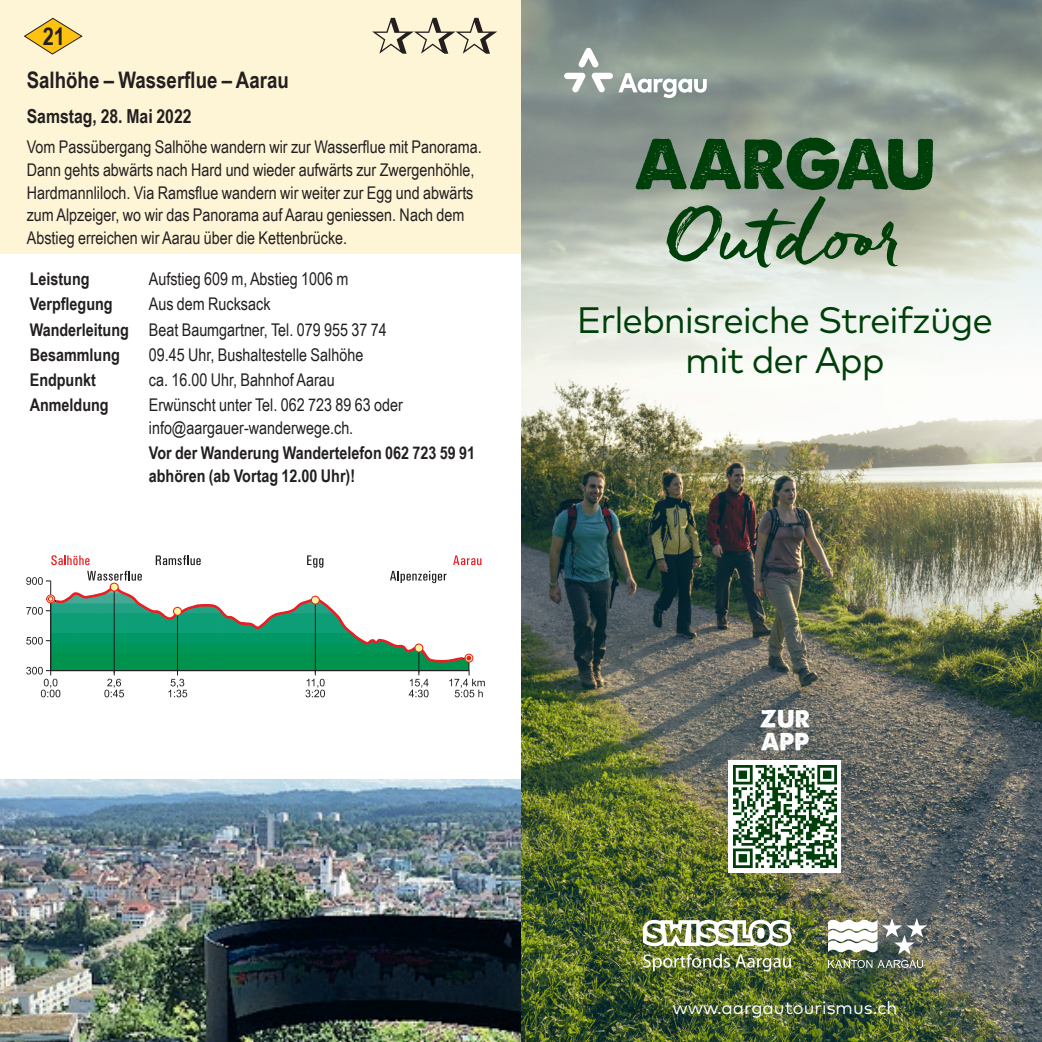
<style>
.page{position:relative;width:1042px;height:1042px;background:#fff}
.page>*{position:absolute;margin:0;border:0;box-sizing:border-box;transform-origin:0 0}
.t1{font:78.4px "Freeland";letter-spacing:-.03em;color:#003f09}
.t2{font:67.2px "A Loveof Stempel";letter-spacing:-.03em;color:#003f09}
.t3{font:36.75px/40.2px "Mark OT";letter-spacing:-.03em;color:#003f09;text-align:center}
.t4{font:700 24.5px "Arial Narrow";color:#231f20}
.t5{font:23.28px/23.3px "A Loveof Stempel";color:#fff}
.t6{font:700 22.75px "Arial Narrow";color:#231f20}
.t7{font:700 19.25px "Arial Narrow";color:#231f20}
.t8{font:18.2px "Mark OT";color:#fff}
.t9{font:17.5px/22.8px "Arial Narrow";color:#231f20}
.t10{font:700 17.5px/22.8px "Arial Narrow";color:#231f20}
.s1{font-weight:700}
</style>
<div class="page">
<div style="left:0;top:0;width:521px;height:254px;background:#fef5d6"></div>
<svg style="left:23px;top:17px;width:60px;height:38px"></svg>
<svg style="left:372px;top:18px;width:125px;height:36px"></svg>
<img style="left:521px;top:432px;width:521px;height:610px">
<svg style="left:521px;top:0;width:521px;height:432px"></svg>
<svg style="left:564px;top:48px;width:143px;height:50px"></svg>
<img style="left:643px;top:920px;width:148px;height:51px">
<img style="left:828px;top:918px;width:99px;height:52px">
<div style="left:729px;top:760px;width:112px;height:112px;background:#fff"></div>
<img style="left:734px;top:765px;width:102px;height:102px">
<img style="left:0;top:779px;width:521px;height:263px">
<svg style="left:26px;top:555px;width:459px;height:142px"></svg>
<h3 class="t4" style="left:43px;top:18px;width:24px">21</h3>
<h3 class="t6" style="left:27px;top:62px;width:264px">Salhöhe – Wasserflue – Aarau</h3>
<p class="t7" style="left:27px;top:102px;width:166px">Samstag, 28. Mai 2022</p>
<p class="t9" style="left:27px;top:135px;width:456px">Vom Passübergang Salhöhe wandern wir zur Wasserflue mit Panorama.<br>Dann gehts abwärts nach Hard und wieder aufwärts zur Zwergenhöhle, Hardmannliloch. Via Ramsflue wandern wir weiter zur Egg und abwärts zum Alpzeiger, wo wir das Panorama auf Aarau geniessen. Nach dem Abstieg erreichen wir Aarau über die Kettenbrücke.</p>
<p class="t10" style="left:30px;top:267px;width:61px">Leistung</p>
<p class="t9" style="left:149px;top:267px;width:201px">Aufstieg 609 m, Abstieg 1006 m</p>
<p class="t10" style="left:30px;top:292px;width:84px">Verpflegung</p>
<p class="t9" style="left:30px;top:291px;width:358px;line-height:25.2px;text-indent:119px">Aus dem Rucksack<br><span class="s1">Wanderleitung</span> Beat Baumgartner, Tel. 079 955 37 74<br><span class="s1">Besammlung</span></p>
<p class="t9" style="left:149px;top:343px;width:216px">09.45 Uhr, Bushaltestelle Salhöhe</p>
<p class="t10" style="left:30px;top:368px;width:68px">Endpunkt</p>
<p class="t9" style="left:149px;top:368px;width:187px">ca. 16.00 Uhr, Bahnhof Aarau</p>
<p class="t10" style="left:30px;top:393px;width:80px">Anmeldung</p>
<p class="t9" style="left:149px;top:393px;width:256px">Erwünscht unter Tel. 062 723 89 63 oder info@aargauer-wanderwege.ch.</p>
<p class="t10" style="left:149px;top:441px;width:328px">Vor der Wanderung Wandertelefon 062 723 59 91 abhören (ab Vortag 12.00 Uhr)!</p>
<h2 class="t2" style="left:634px;top:122px;width:303px">AARGAU</h2>
<h1 class="t1" style="left:666px;top:184px;width:240px">Outdoor</h1>
<h3 class="t3" style="left:577px;top:299px;width:418px">Erlebnisreiche Streifzüge mit der App</h3>
<h3 class="t5" style="left:759px;top:707px;width:52px">ZUR<br>APP</h3>
<p class="t8" style="left:672px;top:996px;width:227px">www.aargautourismus.ch</p>
</div>
